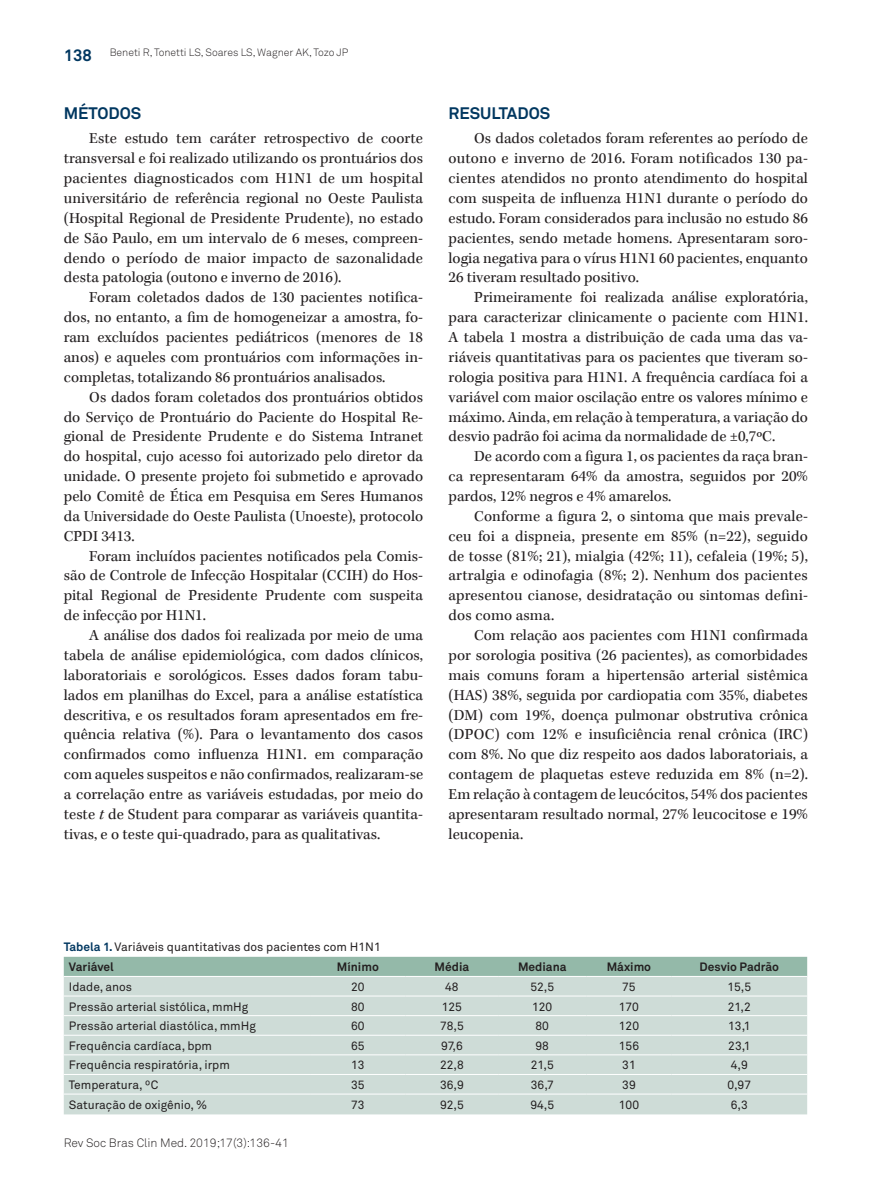
<style>
.page{position:relative;width:893px;height:1191px;background:#fff}
.page>*{position:absolute;margin:0;border:0;box-sizing:border-box;transform-origin:0 0}
.t1{font:700 16.5px "Akkurat Pro";color:#003760}
.t2{font:15.75px/19.8px "Kepler Std";color:#231f20;text-align:justify}
.t3{font:12px/20.5px "Akkurat Pro";color:#231f20}
.t4{font:700 12px "Akkurat Pro";color:#231f20}
.t5{font:12px "Akkurat Light Pro";color:#231f20}
.t6{font:10.5px "Akkurat Light Pro";color:#231f20}
.s1{font-style:italic}
.s2{font-weight:700;color:#003760}
.s3{font-weight:700}
</style>
<div class="page">
<div style="left:64px;top:956px;width:743px;height:20px;background:#94b9a9"></div>
<div style="left:64px;top:977px;width:743px;height:137px;background:#cedcd7"></div>
<hr style="left:64px;top:995px;width:246px;height:1px;background:#fff">
<hr style="left:310px;top:995px;width:96px;height:1px;background:#fff">
<hr style="left:406px;top:995px;width:92px;height:1px;background:#fff">
<hr style="left:498px;top:995px;width:88px;height:1px;background:#fff">
<hr style="left:586px;top:995px;width:85px;height:1px;background:#fff">
<hr style="left:671px;top:995px;width:136px;height:1px;background:#fff">
<hr style="left:64px;top:1015px;width:246px;height:1px;background:#fff">
<hr style="left:310px;top:1015px;width:96px;height:1px;background:#fff">
<hr style="left:406px;top:1015px;width:92px;height:1px;background:#fff">
<hr style="left:498px;top:1015px;width:88px;height:1px;background:#fff">
<hr style="left:586px;top:1015px;width:85px;height:1px;background:#fff">
<hr style="left:671px;top:1015px;width:136px;height:1px;background:#fff">
<hr style="left:64px;top:1034px;width:246px;height:1px;background:#fff">
<hr style="left:310px;top:1034px;width:96px;height:1px;background:#fff">
<hr style="left:406px;top:1034px;width:92px;height:1px;background:#fff">
<hr style="left:498px;top:1034px;width:88px;height:1px;background:#fff">
<hr style="left:586px;top:1034px;width:85px;height:1px;background:#fff">
<hr style="left:671px;top:1034px;width:136px;height:1px;background:#fff">
<hr style="left:64px;top:1054px;width:246px;height:1px;background:#fff">
<hr style="left:310px;top:1054px;width:96px;height:1px;background:#fff">
<hr style="left:406px;top:1054px;width:92px;height:1px;background:#fff">
<hr style="left:498px;top:1054px;width:88px;height:1px;background:#fff">
<hr style="left:586px;top:1054px;width:85px;height:1px;background:#fff">
<hr style="left:671px;top:1054px;width:136px;height:1px;background:#fff">
<hr style="left:64px;top:1074px;width:246px;height:1px;background:#fff">
<hr style="left:310px;top:1074px;width:96px;height:1px;background:#fff">
<hr style="left:406px;top:1074px;width:92px;height:1px;background:#fff">
<hr style="left:498px;top:1074px;width:88px;height:1px;background:#fff">
<hr style="left:586px;top:1074px;width:85px;height:1px;background:#fff">
<hr style="left:671px;top:1074px;width:136px;height:1px;background:#fff">
<hr style="left:64px;top:1093px;width:246px;height:1px;background:#fff">
<hr style="left:310px;top:1093px;width:96px;height:1px;background:#fff">
<hr style="left:406px;top:1093px;width:92px;height:1px;background:#fff">
<hr style="left:498px;top:1093px;width:88px;height:1px;background:#fff">
<hr style="left:586px;top:1093px;width:85px;height:1px;background:#fff">
<hr style="left:671px;top:1093px;width:136px;height:1px;background:#fff">
<p class="t1" style="left:64px;top:45px;width:30px">138</p>
<p class="t6" style="left:110px;top:47px;width:240px">Beneti R, Tonetti LS, Soares LS, Wagner AK, Tozo JP</p>
<p class="t1" style="left:64px;top:103px;width:79px">MÉTODOS</p>
<p class="t2" style="left:64px;top:129px;width:361px;text-indent:26px">Este estudo tem caráter retrospectivo de coorte transversal e foi realizado utilizando os prontuários dos pacientes diagnosticados com H1N1 de um hospital universitário de referência regional no Oeste Paulista (Hospital Regional de Presidente Prudente), no estado de São Paulo, em um intervalo de 6 meses, compreen&shy;dendo o período de maior impacto de sazonalidade desta patologia (outono e inverno de 2016).</p>
<p class="t2" style="left:64px;top:288px;width:361px;text-indent:26px">Foram coletados dados de 130 pacientes notifica&shy;dos, no entanto, a fim de homogeneizar a amostra, fo&shy;ram excluídos pacientes pediátricos (menores de 18 anos) e aqueles com prontuários com informações in&shy;completas, totalizando 86 prontuários analisados.</p>
<p class="t2" style="left:64px;top:387px;width:361px;text-indent:26px">Os dados foram coletados dos prontuários obtidos do Serviço de Prontuário do Paciente do Hospital Re&shy;gional de Presidente Prudente e do Sistema Intranet do hospital, cujo acesso foi autorizado pelo diretor da unidade. O presente projeto foi submetido e aprovado pelo Comitê de Ética em Pesquisa em Seres Humanos da Universidade do Oeste Paulista (Unoeste), protocolo CPDI 3413.</p>
<p class="t2" style="left:64px;top:546px;width:361px;text-indent:25px">Foram incluídos pacientes notificados pela Comis&shy;são de Controle de Infecção Hospitalar (CCIH) do Hos&shy;pital Regional de Presidente Prudente com suspeita de infecção por H1N1.</p>
<p class="t2" style="left:64px;top:626px;width:361px;text-indent:26px">A análise dos dados foi realizada por meio de uma tabela de análise epidemiológica, com dados clínicos, laboratoriais e sorológicos. Esses dados foram tabu&shy;lados em planilhas do Excel, para a análise estatística descritiva, e os resultados foram apresentados em fre&shy;quência relativa (%). Para o levantamento dos casos confirmados como influenza H1N1. em comparação com aqueles suspeitos e não confirmados, realizaram-se a correlação entre as variáveis estudadas, por meio do teste <span class="s1">t</span> de Student para comparar as variáveis quantita&shy;tivas, e o teste qui-quadrado, para as qualitativas.</p>
<p class="t1" style="left:449px;top:103px;width:103px">RESULTADOS</p>
<p class="t2" style="left:449px;top:129px;width:361px;text-indent:26px">Os dados coletados foram referentes ao período de outono e inverno de 2016. Foram notificados 130 pa&shy;cientes atendidos no pronto atendimento do hospital com suspeita de influenza H1N1 durante o período do estudo. Foram considerados para inclusão no estudo 86 pacientes, sendo metade homens. Apresentaram soro&shy;logia negativa para o vírus H1N1 60 pacientes, enquanto 26 tiveram resultado positivo.</p>
<p class="t2" style="left:449px;top:288px;width:361px;text-indent:26px">Primeiramente foi realizada análise exploratória, para caracterizar clinicamente o paciente com H1N1.<br>A tabela 1 mostra a distribuição de cada uma das va&shy;riáveis quantitativas para os pacientes que tiveram so&shy;rologia positiva para H1N1. A frequência cardíaca foi a variável com maior oscilação entre os valores mínimo e máximo. Ainda, em relação à temperatura, a variação do desvio padrão foi acima da normalidade de ±0,7ºC.</p>
<p class="t2" style="left:449px;top:447px;width:361px;text-indent:26px">De acordo com a figura 1, os pacientes da raça bran&shy;ca representaram 64% da amostra, seguidos por 20% pardos, 12% negros e 4% amarelos.</p>
<p class="t2" style="left:449px;top:507px;width:361px;text-indent:26px">Conforme a figura 2, o sintoma que mais prevale&shy;ceu foi a dispneia, presente em 85% (n=22), seguido de tosse (81%; 21), mialgia (42%; 11), cefaleia (19%; 5), artralgia e odinofagia (8%; 2). Nenhum dos pacientes apresentou cianose, desidratação ou sintomas defini&shy;dos como asma.</p>
<p class="t2" style="left:449px;top:626px;width:361px;text-indent:26px">Com relação aos pacientes com H1N1 confirmada por sorologia positiva (26 pacientes), as comorbidades mais comuns foram a hipertensão arterial sistêmica (HAS) 38%, seguida por cardiopatia com 35%, diabetes (DM) com 19%, doença pulmonar obstrutiva crônica (DPOC) com 12% e insuficiência renal crônica (IRC) com 8%. No que diz respeito aos dados laboratoriais, a contagem de plaquetas esteve reduzida em 8% (n=2).<br>Em relação à contagem de leucócitos, 54% dos pacientes apresentaram resultado normal, 27% leucocitose e 19% leucopenia.</p>
<p class="t3" style="left:69px;top:936px;width:313px;text-indent:-5px"><span class="s2">Tabela 1.</span> Variáveis quantitativas dos pacientes com H1N1<br><span class="s3">Variável</span></p>
<p class="t4" style="left:337px;top:959px;width:43px">Mínimo</p>
<p class="t4" style="left:435px;top:959px;width:36px">Média</p>
<p class="t4" style="left:518px;top:959px;width:50px">Mediana</p>
<p class="t4" style="left:607px;top:959px;width:46px">Máximo</p>
<p class="t4" style="left:700px;top:959px;width:81px">Desvio Padrão</p>
<p class="t3" style="left:69px;top:976px;width:65px">Idade, anos</p>
<p class="t3" style="left:351px;top:976px;width:15px">20</p>
<p class="t3" style="left:445px;top:976px;width:15px">48</p>
<p class="t3" style="left:530px;top:976px;width:25px">52,5</p>
<p class="t3" style="left:622px;top:976px;width:15px">75</p>
<p class="t3" style="left:727px;top:976px;width:25px">15,5</p>
<p class="t3" style="left:69px;top:996px;width:181px">Pressão arterial sistólica, mmHg</p>
<p class="t3" style="left:351px;top:996px;width:15px">80</p>
<p class="t3" style="left:442px;top:996px;width:22px">125</p>
<p class="t3" style="left:532px;top:996px;width:22px">120</p>
<p class="t3" style="left:619px;top:996px;width:22px">170</p>
<p class="t3" style="left:728px;top:996px;width:24px">21,2</p>
<p class="t3" style="left:69px;top:1016px;width:189px">Pressão arterial diastólica, mmHg</p>
<p class="t3" style="left:351px;top:1016px;width:15px">60</p>
<p class="t3" style="left:440px;top:1016px;width:25px">78,5</p>
<p class="t3" style="left:536px;top:1016px;width:15px">80</p>
<p class="t3" style="left:619px;top:1016px;width:22px">120</p>
<p class="t3" style="left:728px;top:1016px;width:24px">13,1</p>
<p class="t3" style="left:69px;top:1035px;width:145px">Frequência cardíaca, bpm</p>
<p class="t3" style="left:351px;top:1035px;width:15px">65</p>
<p class="t3" style="left:441px;top:1035px;width:23px">97,6</p>
<p class="t3" style="left:536px;top:1035px;width:15px">98</p>
<p class="t3" style="left:619px;top:1035px;width:22px">156</p>
<p class="t3" style="left:728px;top:1035px;width:24px">23,1</p>
<p class="t3" style="left:69px;top:1055px;width:163px">Frequência respiratória, irpm</p>
<p class="t3" style="left:351px;top:1055px;width:15px">13</p>
<p class="t3" style="left:440px;top:1055px;width:25px">22,8</p>
<p class="t3" style="left:531px;top:1055px;width:24px">21,5</p>
<p class="t3" style="left:622px;top:1055px;width:15px">31</p>
<p class="t3" style="left:731px;top:1055px;width:18px">4,9</p>
<p class="t3" style="left:69px;top:1074px;width:91px">Temperatura, ºC</p>
<p class="t3" style="left:351px;top:1074px;width:15px">35</p>
<p class="t3" style="left:440px;top:1074px;width:25px">36,9</p>
<p class="t3" style="left:531px;top:1074px;width:24px">36,7</p>
<p class="t3" style="left:622px;top:1074px;width:15px">39</p>
<p class="t3" style="left:728px;top:1074px;width:25px">0,97</p>
<p class="t3" style="left:69px;top:1094px;width:140px">Saturação de oxigênio, %</p>
<p class="t3" style="left:351px;top:1094px;width:15px">73</p>
<p class="t3" style="left:440px;top:1094px;width:25px">92,5</p>
<p class="t3" style="left:530px;top:1094px;width:25px">94,5</p>
<p class="t3" style="left:619px;top:1094px;width:22px">100</p>
<p class="t3" style="left:731px;top:1094px;width:18px">6,3</p>
<p class="t5" style="left:64px;top:1135px;width:227px">Rev Soc Bras Clin Med. 2019;17(3):136-41</p>
</div>
